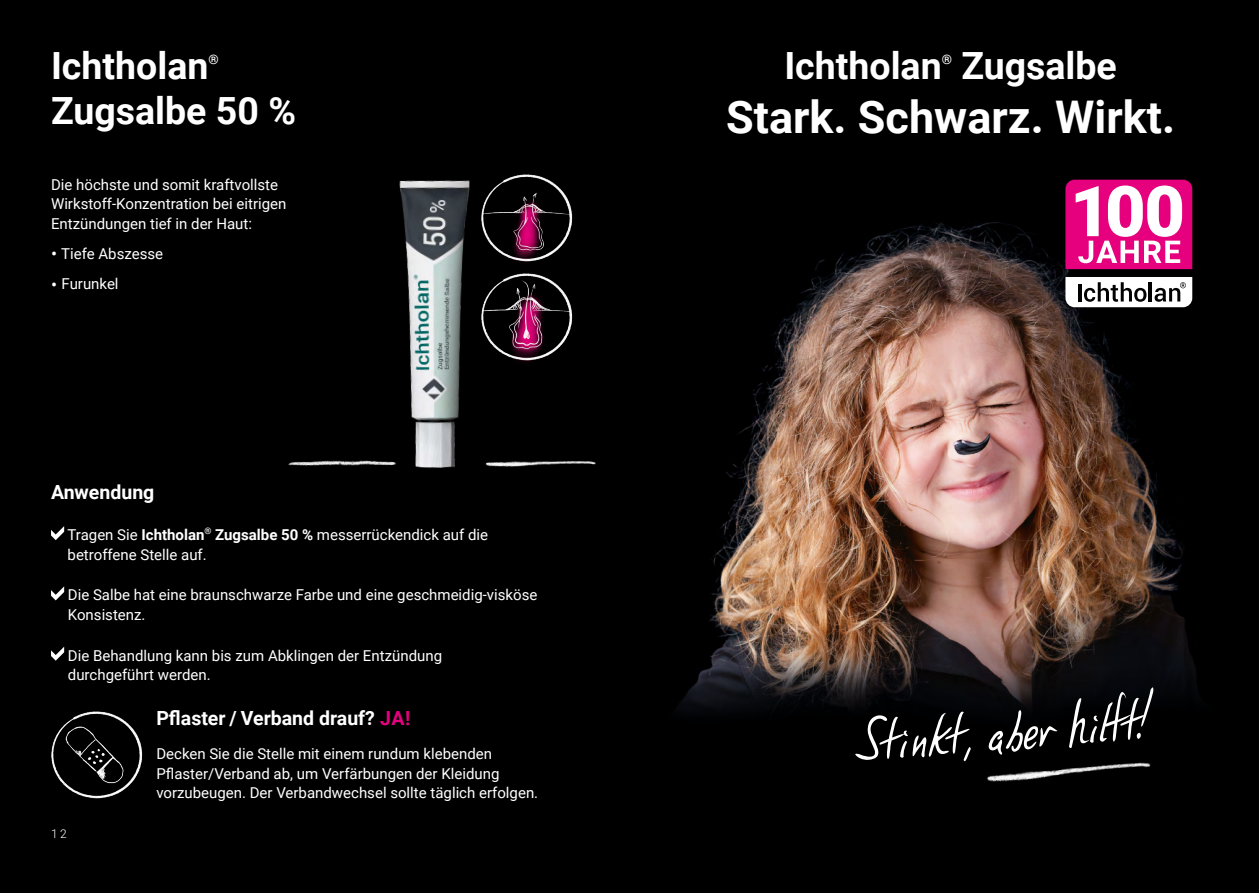
<style>
.page{position:relative;width:1259px;height:893px;background:#000}
.page>*{position:absolute;margin:0;border:0;box-sizing:border-box;transform-origin:0 0}
.t1{font:60px "Bjarne Handwriting";color:#fff}
.t2{font:700 45px "Roboto";color:#fff}
.t3{font:700 37.5px "Roboto";color:#fff}
.t4{font:700 19.5px "Roboto";color:#fff}
.t5{font:15px/19.5px "Roboto";color:#fff}
.t6{font:700 13.05px "Roboto";color:#fff}
.t7{font:300 12px "Roboto";color:#fff}
.s1{font-size:18px}
.s2{font-weight:700}
.s3{color:#e6007d}
</style>
<div class="page">
<img style="left:676px;top:179px;width:520px;height:533px">
<svg style="left:51px;top:526px;width:13px;height:14px"></svg>
<svg style="left:51px;top:586px;width:13px;height:14px"></svg>
<svg style="left:51px;top:647px;width:13px;height:14px"></svg>
<img style="left:399px;top:180px;width:71px;height:288px">
<img style="left:463px;top:446px;width:133px;height:22px">
<img style="left:288px;top:446px;width:124px;height:22px">
<img style="left:481px;top:174px;width:92px;height:88px">
<img style="left:481px;top:273px;width:92px;height:88px">
<img style="left:987px;top:762px;width:164px;height:20px">
<svg style="left:1065px;top:180px;width:127px;height:89px"></svg>
<svg style="left:1065px;top:277px;width:127px;height:30px"></svg>
<img style="left:51px;top:711px;width:92px;height:88px">
<h3 class="t3" style="left:51px;top:40px;width:159px">Ichtholan</h3>
<p class="t6" style="left:208px;top:50px;width:12px">®</p>
<h3 class="t3" style="left:51px;top:85px;width:246px">Zugsalbe 50 %</h3>
<p class="t5" style="left:51px;top:174px;width:237px">Die höchste und somit kraftvollste<br>Wirkstoff-Konzentration bei eitrigen<br>Entzündungen tief in der Haut:</p>
<p class="t5" style="left:51px;top:243px;width:114px"><span class="s1">•</span> Tiefe Abszesse</p>
<p class="t5" style="left:51px;top:273px;width:69px"><span class="s1">•</span> Furunkel</p>
<h3 class="t4" style="left:51px;top:479px;width:105px">Anwendung</h3>
<p class="t5" style="left:68px;top:524px;width:422px">Tragen Sie <span class="s2">Ichtholan</span><sup>®</sup> <span class="s2">Zugsalbe 50 %</span> messerrückendick auf die betroffene Stelle auf.</p>
<p class="t5" style="left:68px;top:585px;width:471px">Die Salbe hat eine braunschwarze Farbe und eine geschmeidig-visköse<br>Konsistenz.</p>
<p class="t5" style="left:68px;top:645px;width:376px">Die Behandlung kann bis zum Abklingen der Entzündung durchgeführt werden.</p>
<h3 class="t4" style="left:156px;top:704px;width:255px">Pflaster / Verband drauf? <span class="s3">JA!</span></h3>
<p class="t5" style="left:156px;top:743px;width:383px">Decken Sie die Stelle mit einem rundum klebenden<br>Pflaster/Verband ab, um Verfärbungen der Kleidung vorzubeugen. Der Verbandwechsel sollte täglich erfolgen.</p>
<p class="t7" style="left:51px;top:825px;width:17px">12</p>
<h3 class="t3" style="left:784px;top:40px;width:159px">Ichtholan</h3>
<p class="t6" style="left:941px;top:50px;width:12px">®</p>
<h3 class="t3" style="left:961px;top:40px;width:157px">Zugsalbe</h3>
<h2 class="t2" style="left:726px;top:86px;width:450px">Stark. Schwarz. Wirkt.</h2>
<h1 class="t1" style="left:853px;top:690px;width:298px;rotate:-4deg">Stinkt, aber hilft!</h1>
</div>
